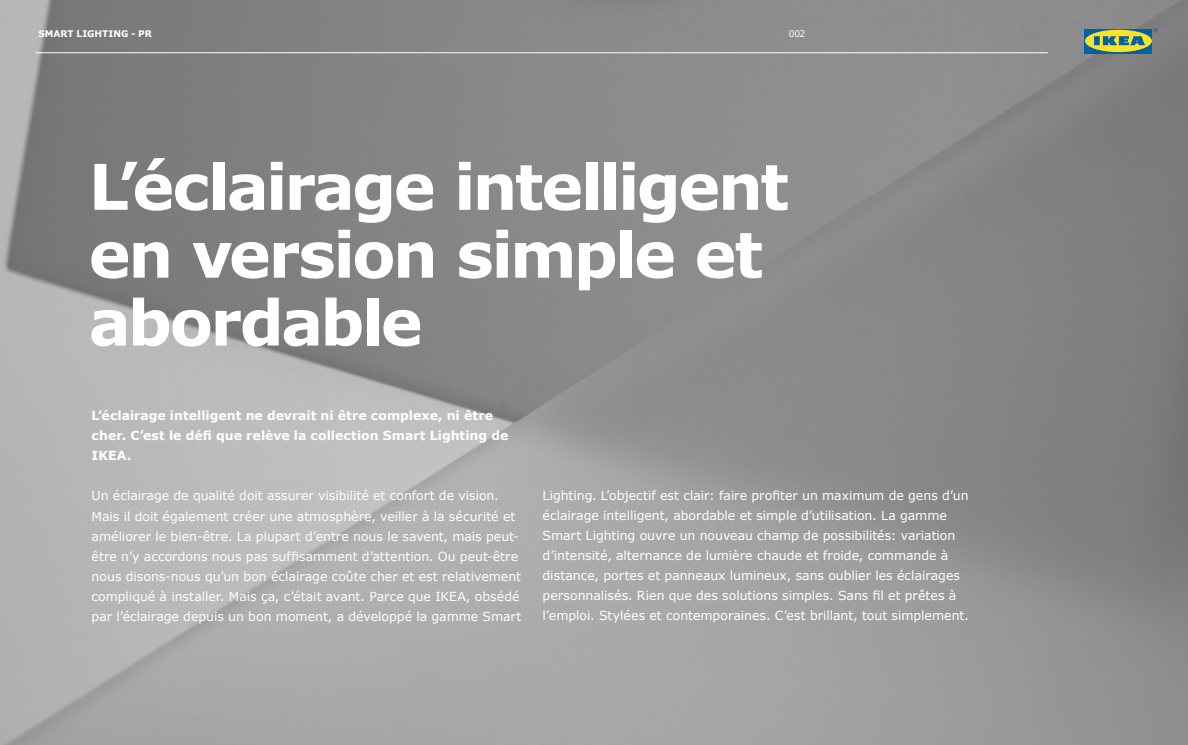
<style>
.page{position:relative;width:1188px;height:745px;background:#fff}
.page>*{position:absolute;margin:0;border:0;box-sizing:border-box;transform-origin:0 0}
.t1{font:700 63px/67.8px "Verdana";letter-spacing:-.045em;color:#fff}
.t2{font:12.5px/20px "Verdana";color:#fff}
.t3{font:700 12.5px/20px "Verdana";color:#fff}
.t4{font:700 9.12px "Verdana IKEA";color:#fff}
.t5{font:9.12px "Verdana IKEA";color:#fff}
</style>
<div class="page">
<img style="left:0;top:0;width:1187px;height:744px">
<svg style="left:1084px;top:29px;width:67px;height:24px"></svg>
<div style="left:1084px;top:30px;width:67px;height:22px;background:#fde228;border-radius:50%"></div>
<svg style="left:1094px;top:36px;width:50px;height:9px"></svg>
<svg style="left:1152px;top:28px;width:5px;height:4px"></svg>
<hr style="left:35px;top:52px;width:1012px;height:1px;background:#fff">
<p class="t4" style="left:38px;top:28px;width:115px">SMART LIGHTING - PR</p>
<p class="t5" style="left:788px;top:28px;width:18px">002</p>
<h1 class="t1" style="left:89px;top:151px;width:701px">L’éclairage intelligent en version simple et abordable</h1>
<p class="t3" style="left:92px;top:405px;width:418px">L’éclairage intelligent ne devrait ni être complexe, ni être cher. C’est le défi que relève la collection Smart Lighting de<br>IKEA.</p>
<p class="t2" style="left:92px;top:485px;width:431px">Un éclairage de qualité doit assurer visibilité et confort de vision.<br>Mais il doit également créer une atmosphère, veiller à la sécurité et améliorer le bien-être. La plupart d’entre nous le savent, mais peut&shy;être n’y accordons nous pas suffisamment d’attention. Ou peut-être nous disons-nous qu’un bon éclairage coûte cher et est relativement compliqué à installer. Mais ça, c’était avant. Parce que IKEA, obsédé par l’éclairage depuis un bon moment, a développé la gamme Smart</p>
<p class="t2" style="left:542px;top:485px;width:428px">Lighting. L’objectif est clair: faire profiter un maximum de gens d’un éclairage intelligent, abordable et simple d’utilisation. La gamme Smart Lighting ouvre un nouveau champ de possibilités: variation d’intensité, alternance de lumière chaude et froide, commande à distance, portes et panneaux lumineux, sans oublier les éclairages personnalisés. Rien que des solutions simples. Sans fil et prêtes à l’emploi. Stylées et contemporaines. C’est brillant, tout simplement.</p>
</div>
